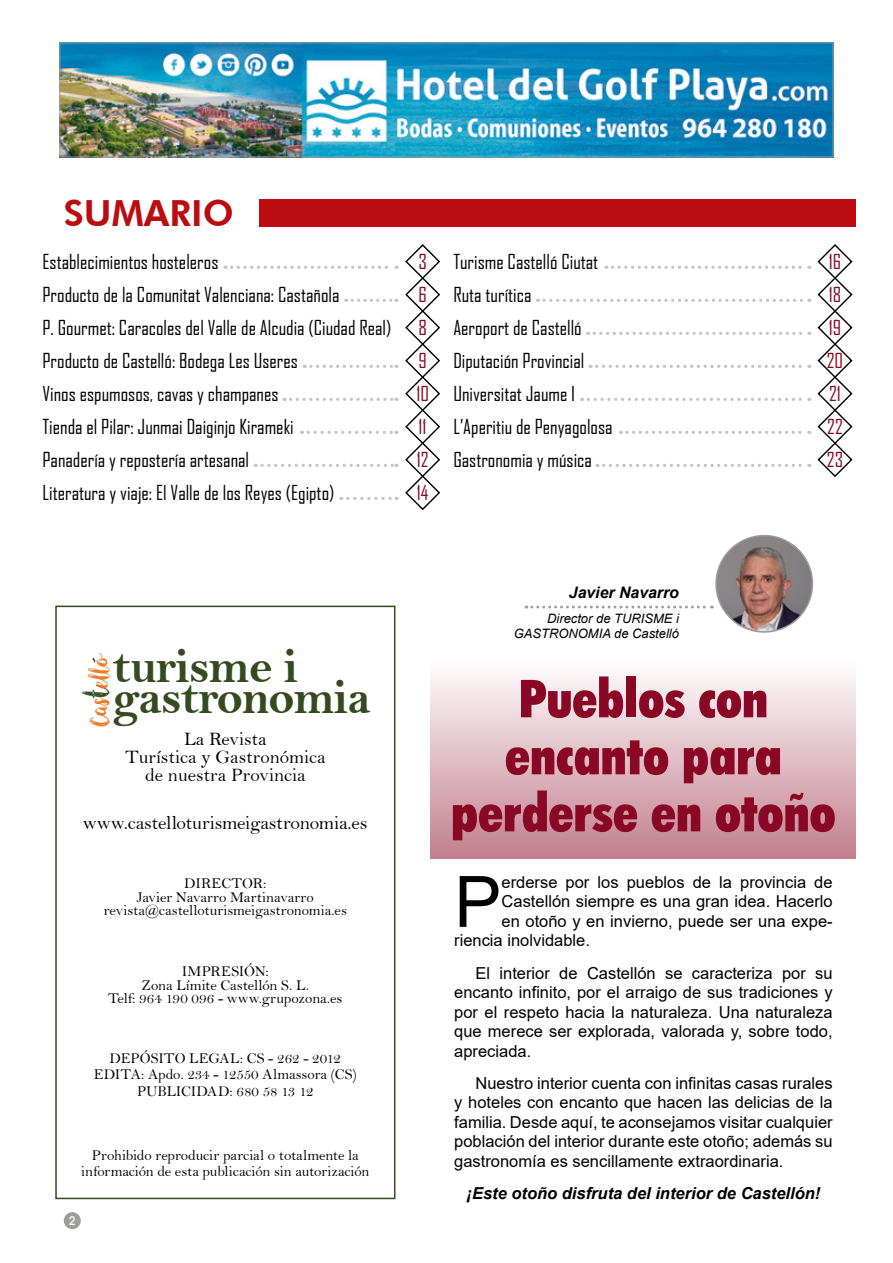
<style>
.page{position:relative;width:893px;height:1263px;background:#fff}
.page>*{position:absolute;margin:0;border:0;box-sizing:border-box;transform-origin:0 0}
.t1{font:70.95px "Arial";color:#000}
.t2{font:900 condensed 52.5px/57px "Futura BT";color:#8a0826;text-align:center}
.t3{font:49.5px "Bell MT Bold";letter-spacing:-.02em;color:#334b1f}
.t4{font:800 36px "Futura BT";color:#bb0c11}
.t5{font:25.05px "Angeline Vintage";color:#ed721a}
.t6{font:19.8px/33px "Agency FB";color:#000}
.t7{font:19.8px/33px "Agency FB";color:#8a0826;text-align:justify}
.t8{font:19.5px "Bell";letter-spacing:-.01em;color:#000}
.t9{font:19.05px/18px "Bell";color:#000;text-align:center}
.t10{font:16.5px/19.5px "Arial";color:#000;text-align:justify}
.t11{font:italic 700 16.5px "Arial";color:#000}
.t12{font:italic 700 15.9px "Arial";color:#000}
.t13{font:15px/13.5px "Bell";letter-spacing:-.005em;color:#000;text-align:center}
.t14{font:italic 12.9px/15px "Arial";color:#000;text-align:right}
.t15{font:500 12px "Avant Garde IT Cby BT";color:#fff}
.s1{font-size:35.7px;color:#334b1f}
</style>
<div class="page">
<div style="left:431px;top:660px;width:425px;height:199px;background:linear-gradient(to bottom,#fefefe,#c27e8e)"></div>
<div style="left:55px;top:606px;width:340px;height:593px;border:2px solid #334b1f"></div>
<div style="left:405px;top:277px;width:35px;height:35px;border:1px solid #000;border-radius:50%"></div>
<div style="left:405px;top:310px;width:35px;height:35px;border:1px solid #000;border-radius:50%"></div>
<div style="left:405px;top:343px;width:35px;height:35px;border:1px solid #000;border-radius:50%"></div>
<div style="left:405px;top:376px;width:35px;height:35px;border:1px solid #000;border-radius:50%"></div>
<div style="left:405px;top:409px;width:35px;height:35px;border:1px solid #000;border-radius:50%"></div>
<div style="left:405px;top:442px;width:35px;height:35px;border:1px solid #000;border-radius:50%"></div>
<div style="left:405px;top:475px;width:35px;height:35px;border:1px solid #000;border-radius:50%"></div>
<div style="left:405px;top:244px;width:35px;height:35px;border:1px solid #000;border-radius:50%"></div>
<div style="left:818px;top:277px;width:34px;height:35px;border:1px solid #000;border-radius:50%"></div>
<div style="left:818px;top:310px;width:34px;height:35px;border:1px solid #000;border-radius:50%"></div>
<div style="left:818px;top:244px;width:34px;height:35px;border:1px solid #000;border-radius:50%"></div>
<div style="left:818px;top:343px;width:34px;height:35px;border:1px solid #000;border-radius:50%"></div>
<div style="left:818px;top:376px;width:34px;height:35px;border:1px solid #000;border-radius:50%"></div>
<svg style="left:526px;top:606px;width:186px;height:2px"></svg>
<svg style="left:606px;top:266px;width:204px;height:3px"></svg>
<svg style="left:544px;top:299px;width:266px;height:3px"></svg>
<svg style="left:232px;top:266px;width:165px;height:3px"></svg>
<svg style="left:346px;top:299px;width:51px;height:3px"></svg>
<svg style="left:311px;top:365px;width:86px;height:3px"></svg>
<svg style="left:262px;top:464px;width:135px;height:3px"></svg>
<svg style="left:348px;top:497px;width:49px;height:3px"></svg>
<svg style="left:308px;top:431px;width:89px;height:3px"></svg>
<svg style="left:291px;top:398px;width:106px;height:3px"></svg>
<svg style="left:582px;top:398px;width:228px;height:3px"></svg>
<svg style="left:597px;top:365px;width:213px;height:3px"></svg>
<svg style="left:588px;top:332px;width:222px;height:3px"></svg>
<svg style="left:627px;top:431px;width:183px;height:3px"></svg>
<svg style="left:604px;top:464px;width:206px;height:3px"></svg>
<img style="left:716px;top:536px;width:96px;height:96px;border-radius:48px">
<div style="left:715px;top:535px;width:98px;height:98px;border:2px solid #9b9b9a;border-radius:50%"></div>
<img style="left:62px;top:45px;width:769px;height:110px">
<div style="left:60px;top:43px;width:773px;height:114px;border:1px solid #9d9d9c"></div>
<div style="left:259px;top:199px;width:597px;height:27px;background:#bb0c11"></div>
<div style="left:818px;top:409px;width:34px;height:35px;border:1px solid #000;border-radius:50%"></div>
<div style="left:818px;top:442px;width:34px;height:35px;border:1px solid #000;border-radius:50%"></div>
<div style="left:64px;top:1212px;width:17px;height:17px;background:#9d9d9c;border-radius:50%"></div>
<h3 class="t4" style="left:64px;top:192px;width:171px">SUMARIO</h3>
<p class="t6" style="left:43px;top:245px;width:350px">Establecimientos hosteleros<br>Producto de la Comunitat Valenciana: Castañola<br>P. Gourmet: Caracoles del Valle de Alcudia (Ciudad Real)<br>Producto de Castelló: Bodega Les Useres<br>Vinos espumosos, cavas y champanes<br>Tienda el Pilar: Junmai Daiginjo Kirameki<br>Panadería y repostería artesanal<br>Literatura y viaje: El Valle de los Reyes (Egipto)</p>
<p class="t6" style="left:453px;top:245px;width:161px">Turisme Castelló Ciutat<br>Ruta turítica<br>Aeroport de Castelló<br>Diputación Provincial<br>Universitat Jaume I<br>L’Aperitiu de Penyagolosa<br>Gastronomia y música</p>
<p class="t7" style="left:827px;top:245px;width:18px">16<br>18<br>19<br>20<br>21<br>22<br>23</p>
<p class="t7" style="left:416px;top:245px;width:14px">3<br>6<br>8<br>9<br>10<br>11<br>12<br>14</p>
<h3 class="t3" style="left:112px;top:637px;width:188px">turisme i</h3>
<h3 class="t3" style="left:112px;top:668px;width:260px">gastronomia</h3>
<h3 class="t5" style="left:85px;top:726px;width:75px;rotate:-90deg">Cas<span class="s1">t</span>ello</h3>
<p class="t9" style="left:125px;top:730px;width:202px">La Revista<br>Turística y Gastronómica de nuestra Provincia</p>
<p class="t8" style="left:83px;top:812px;width:286px">www.castelloturismeigastronomia.es</p>
<p class="t13" style="left:104px;top:877px;width:245px">DIRECTOR:<br>Javier Navarro Martinavarro revista@castelloturismeigastronomia.es</p>
<p class="t13" style="left:108px;top:964px;width:236px">IMPRESIÓN:<br>Zona Límite Castellón S. L.<br>Telf: 964 190 096 - www.grupozona.es</p>
<p class="t13" style="left:94px;top:1050px;width:264px;line-height:16.5px">DEPÓSITO LEGAL: CS - 262 - 2012<br>EDITA: Apdo. 234 - 12550 Almassora (CS)<br>PUBLICIDAD: 680 58 13 12</p>
<p class="t13" style="left:81px;top:1147px;width:290px;line-height:16.5px">Prohibido reproducir parcial o totalmente la información de esta publicación sin autorización</p>
<p class="t15" style="left:69px;top:1213px;width:8px">2</p>
<p class="t12" style="left:569px;top:582px;width:112px">Javier Navarro</p>
<p class="t14" style="left:514px;top:611px;width:167px">Director de TURISME i<br>GASTRONOMIA de Castelló</p>
<h2 class="t2" style="left:451px;top:670px;width:386px">Pueblos con encanto para perderse en otoño</h2>
<h1 class="t1" style="left:454px;top:853px;width:49px">P</h1>
<p class="t10" style="left:502px;top:872px;width:333px">erderse por los pueblos de la provincia de</p>
<p class="t10" style="left:502px;top:892px;width:333px">Castellón siempre es una gran idea. Hacerlo</p>
<p class="t10" style="left:502px;top:911px;width:333px">en otoño y en invierno, puede ser una expe-</p>
<p class="t10" style="left:454px;top:931px;width:137px">riencia inolvidable.</p>
<p class="t10" style="left:454px;top:963px;width:380px;text-indent:21px">El interior de Castellón se caracteriza por su encanto infinito, por el arraigo de sus tradiciones y por el respeto hacia la naturaleza. Una naturaleza que merece ser explorada, valorada y, sobre todo, apreciada.</p>
<p class="t10" style="left:454px;top:1073px;width:380px;text-indent:21px">Nuestro interior cuenta con infinitas casas rurales y hoteles con encanto que hacen las delicias de la familia. Desde aquí, te aconsejamos visitar cualquier población del interior durante este otoño; además su gastronomía es sencillamente extraordinaria.</p>
<p class="t11" style="left:466px;top:1182px;width:355px">¡Este otoño disfruta del interior de Castellón!</p>
</div>
